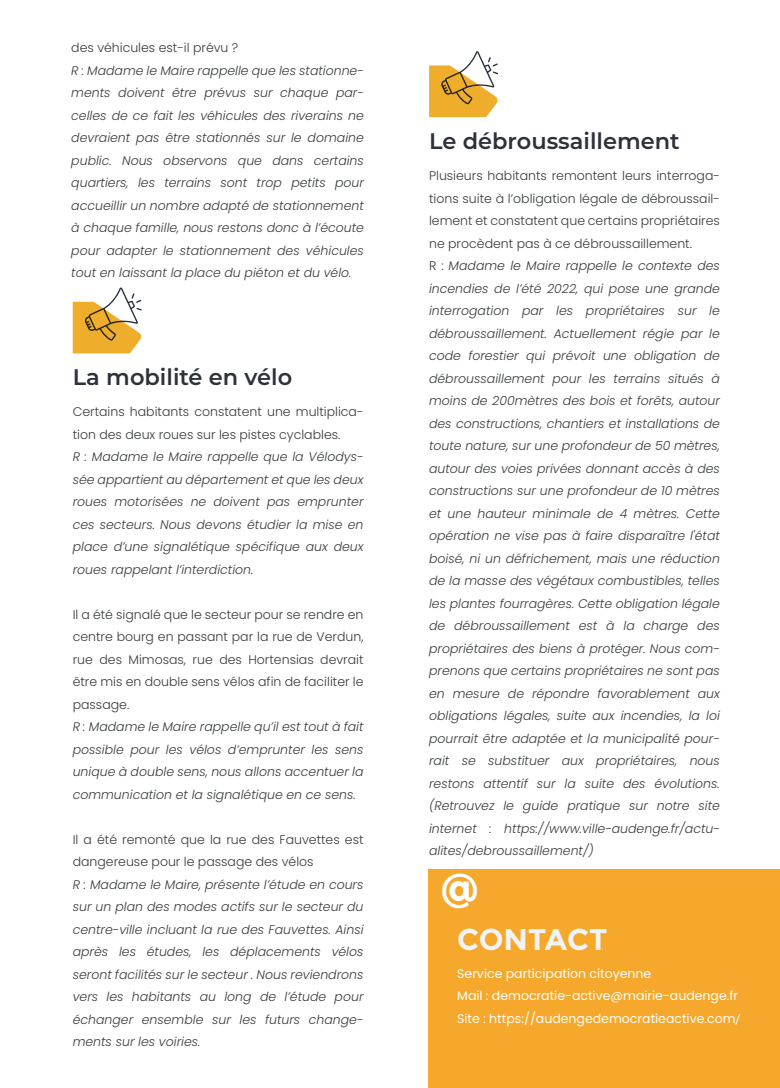
<style>
.page{position:relative;width:780px;height:1088px;background:#fff}
.page>*{position:absolute;margin:0;border:0;box-sizing:border-box;transform-origin:0 0}
.t1{font:700 43.75px "Montserrat";color:#fff}
.t2{font:700 30px "Montserrat";color:#f2f3f4}
.t3{font:600 22.5px "Montserrat";color:#2d323a}
.t4{font:italic 300 12.5px/22.5px "Poppins";color:#373b3d;text-align:justify}
.t5{font:300 12.5px/22.5px "Poppins";color:#373b3d}
.t6{font:12.5px/22.5px "Poppins";color:#fff}
.s1{font-style:normal}
.s2{font-family:"Calibri"}
</style>
<div class="page">
<div style="left:428px;top:869px;width:352px;height:219px;background:#f6a82c"></div>
<svg style="left:429px;top:51px;width:69px;height:66px"></svg>
<svg style="left:73px;top:287px;width:69px;height:66px"></svg>
<p class="t5" style="left:71px;top:37px;width:168px">des véhicules est-il prévu ?</p>
<p class="t4" style="left:71px;top:59px;width:294px">R : Madame le Maire rappelle que les stationne&shy;ments doivent être prévus sur chaque par&shy;celles de ce fait les véhicules des riverains ne devraient pas être stationnés sur le domaine public. Nous observons que dans certains quartiers, les terrains sont trop petits pour accueillir un nombre adapté de stationnement à chaque famille, nous restons donc à l’écoute pour adapter le stationnement des véhicules tout en laissant la place du piéton et du vélo.</p>
<h3 class="t3" style="left:429px;top:125px;width:252px">Le débroussaillement</h3>
<p class="t4" style="left:429px;top:164px;width:292px;text-align:left"><span class="s1">Plusieurs habitants remontent leurs interroga&shy;tions suite à l’obligation légale de débroussail&shy;lement et constatent que certains propriétaires ne procèdent pas à ce débroussaillement.<br>R :</span> Madame le Maire rappelle le contexte des incendies de l’été 2022, qui pose une grande interrogation par les propriétaires sur le débroussaillement. Actuellement régie par le code forestier qui prévoit une obligation de débroussaillement pour les terrains situés à moins de 200mètres des bois et forêts, autour des constructions, chantiers et installations de toute nature, sur une profondeur de 50 mètres, autour des voies privées donnant accès à des constructions sur une profondeur de 10 mètres et une hauteur minimale de 4 mètres. Cette opération ne vise pas à faire disparaître l'état boisé, ni un défrichement, mais une réduction de la masse des végétaux combustibles, telles les plantes fourragères. Cette obligation légale de débroussaillement est à la charge des propriétaires des biens à protéger. Nous com&shy;prenons que certains propriétaires ne sont pas en mesure de répondre favorablement aux obligations légales, suite aux incendies, la loi pourrait être adaptée et la municipalité pour&shy;rait se substituer aux propriétaires, nous restons attentif sur la suite des évolutions. (Retrouvez le guide pratique sur notre site internet : https://www.ville-audenge.fr/actu&shy;alites/debroussaillement/)</p>
<h3 class="t3" style="left:73px;top:361px;width:221px">La mobilité en vélo</h3>
<p class="t5" style="left:73px;top:401px;width:292px">Certains habitants constatent une multiplica&shy;tion des deux roues sur les pistes cyclables.</p>
<p class="t4" style="left:73px;top:446px;width:292px">R : Madame le Maire rappelle que la Vélodys&shy;sée appartient au département et que les deux roues motorisées ne doivent pas emprunter ces secteurs. Nous devons étudier la mise en place d’une signalétique spécifique aux deux roues rappelant l’interdiction.</p>
<p class="t5" style="left:73px;top:603px;width:292px;text-align:justify">Il a été signalé que le secteur pour se rendre en centre bourg en passant par la rue de Verdun, rue des Mimosas, rue des Hortensias devrait être mis en double sens vélos afin de faciliter le passage.</p>
<p class="t4" style="left:73px;top:716px;width:292px">R : Madame le Maire rappelle qu’il est tout à fait possible pour les vélos d’emprunter les sens unique à double sens, nous allons accentuer la communication et la signalétique en ce sens.</p>
<p class="t5" style="left:73px;top:828px;width:292px">Il a été remonté que la rue des Fauvettes est dangereuse pour le passage des vélos</p>
<p class="t4" style="left:73px;top:873px;width:292px">R : Madame le Maire, présente l’étude en cours sur un plan des modes actifs sur le secteur du centre-ville incluant la rue des Fauvettes. Ainsi après les études, les déplacements vélos seront facilités sur le secteur . Nous reviendrons vers les habitants au long de l’étude pour échanger ensemble sur les futurs change&shy;ments sur les voiries.</p>
<h1 class="t1" style="left:440px;top:861px;width:40px">@</h1>
<h2 class="t2" style="left:457px;top:921px;width:152px">CONTACT</h2>
<p class="t6" style="left:457px;top:962px;width:285px">Service participation citoyenne<br>Mail : democratie-active@mairie-audenge.fr<br>Site : https://audengedemocratieactive.com<span class="s2">/</span></p>
</div>
